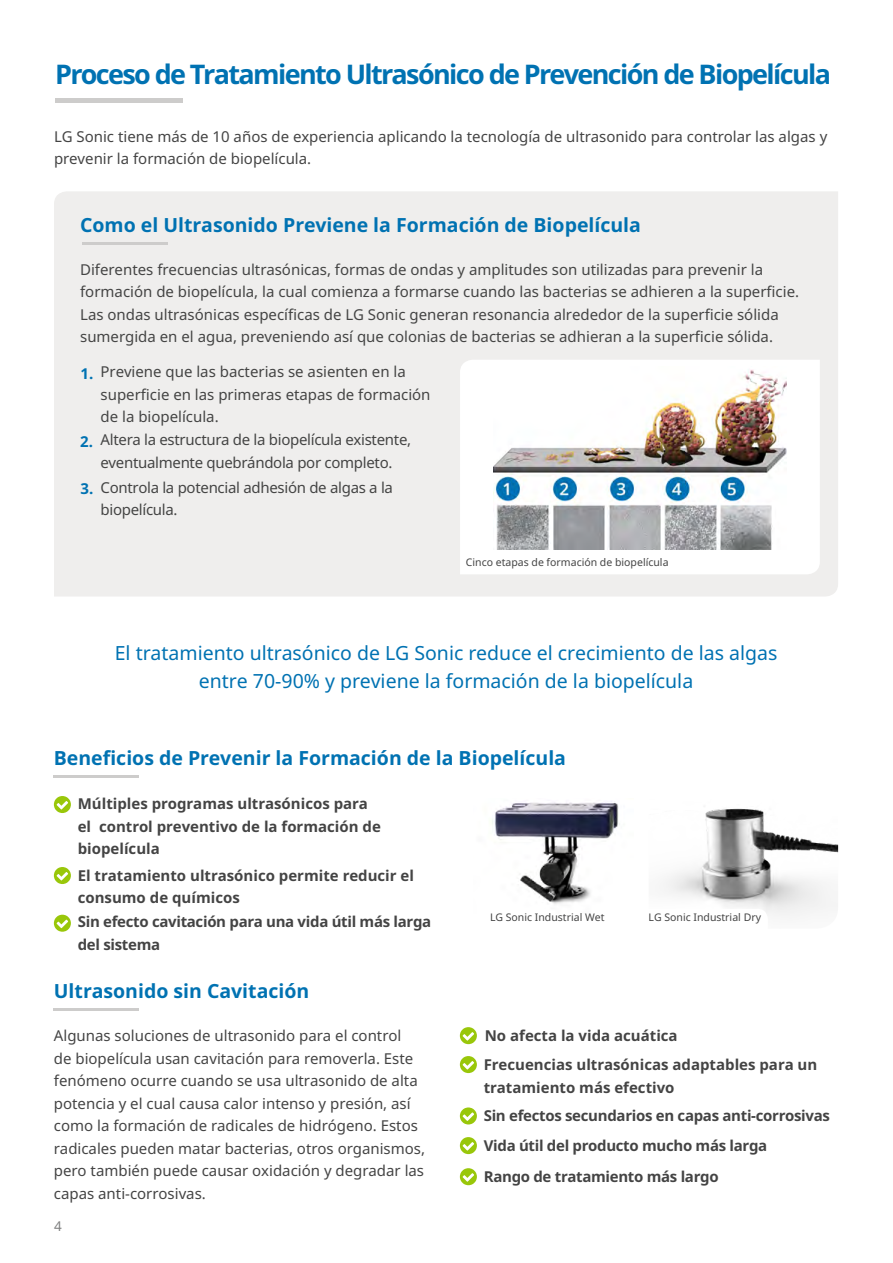
<style>
.page{position:relative;width:893px;height:1263px;background:#fff}
.page>*{position:absolute;margin:0;border:0;box-sizing:border-box;transform-origin:0 0}
.t1{font:700 27px "Noto Sans";letter-spacing:-.06em;color:#0072b2}
.t2{font:700 19.5px "Noto Sans";color:#0072b2}
.t3{font:19.5px/28.5px "Noto Sans";color:#0072b2;text-align:center}
.t4{font:15px/22.5px "Noto Sans";color:#444}
.t5{font:700 15px/23px "Noto Sans";color:#444}
.t6{font:700 15px/29.2px "Noto Sans";letter-spacing:-.02em;color:#444}
.t7{font:15px/22.5px "Noto Sans";letter-spacing:-.02em;color:#444}
.t8{font:700 15px "Noto Sans";color:#0072b2}
.t9{font:13.5px "Noto Sans";color:#7f8080}
.t10{font:10.5px "Noto Sans";color:#444}
</style>
<div class="page">
<hr style="left:55px;top:99px;width:128px;height:4px;background:#cdcccb">
<svg style="left:54px;top:796px;width:17px;height:17px"></svg>
<svg style="left:54px;top:867px;width:17px;height:17px"></svg>
<svg style="left:54px;top:915px;width:17px;height:17px"></svg>
<hr style="left:54px;top:775px;width:85px;height:3px;background:#cdcccb">
<div style="left:54px;top:191px;width:784px;height:405px;background:#efeeed"></div>
<svg style="left:460px;top:360px;width:360px;height:214px"></svg>
<img style="left:493px;top:366px;width:294px;height:184px">
<hr style="left:82px;top:242px;width:85px;height:3px;background:#cdcccb">
<hr style="left:54px;top:1008px;width:85px;height:3px;background:#cdcccb">
<svg style="left:460px;top:1027px;width:17px;height:17px"></svg>
<svg style="left:460px;top:1056px;width:17px;height:17px"></svg>
<svg style="left:460px;top:1107px;width:17px;height:17px"></svg>
<svg style="left:460px;top:1137px;width:17px;height:17px"></svg>
<svg style="left:460px;top:1168px;width:17px;height:17px"></svg>
<img style="left:663px;top:808px;width:175px;height:108px">
<img style="left:491px;top:801px;width:129px;height:103px">
<svg style="left:663px;top:909px;width:105px;height:7px"></svg>
<h1 class="t1" style="left:55px;top:55px;width:778px">Proceso de Tratamiento Ultrasónico de Prevención de Biopelícula</h1>
<p class="t4" style="left:54px;top:124px;width:775px">LG Sonic tiene más de 10 años de experiencia aplicando la tecnología de ultrasonido para controlar las algas y prevenir la formación de biopelícula.</p>
<h2 class="t2" style="left:80px;top:211px;width:562px">Como el Ultrasonido Previene la Formación de Biopelícula</h2>
<p class="t4" style="left:80px;top:258px;width:720px">Diferentes frecuencias ultrasónicas, formas de ondas y amplitudes son utilizadas para prevenir la formación de biopelícula, la cual comienza a formarse cuando las bacterias se adhieren a la superficie.<br>Las ondas ultrasónicas específicas de LG Sonic generan resonancia alrededor de la superficie sólida sumergida en el agua, preveniendo así que colonias de bacterias se adhieran a la superficie sólida.</p>
<p class="t4" style="left:101px;top:360px;width:331px">Previene que las bacterias se asienten en la superficie en las primeras etapas de formación de la biopelícula.<br>Altera la estructura de la biopelícula existente, eventualmente quebrándola por completo.</p>
<p class="t7" style="left:101px;top:476px;width:294px">Controla la potencial adhesión de algas a la biopelícula.</p>
<p class="t8" style="left:81px;top:363px;width:14px">1.</p>
<p class="t8" style="left:80px;top:431px;width:14px">2.</p>
<p class="t8" style="left:81px;top:478px;width:14px">3.</p>
<p class="t10" style="left:466px;top:555px;width:204px">Cinco etapas de formación de biopelícula</p>
<h2 class="t3" style="left:115px;top:638px;width:664px">El tratamiento ultrasónico de LG Sonic reduce el crecimiento de las algas entre 70-90% y previene la formación de la biopelícula</h2>
<h2 class="t2" style="left:54px;top:745px;width:514px">Beneficios de Prevenir la Formación de la Biopelícula</h2>
<p class="t5" style="left:78px;top:792px;width:305px;line-height:22.5px">Múltiples programas ultrasónicos para el control preventivo de la formación de biopelícula</p>
<p class="t5" style="left:78px;top:864px;width:355px">El tratamiento ultrasónico permite reducir el consumo de químicos<br>Sin efecto cavitación para una vida útil más larga del sistema</p>
<p class="t10" style="left:490px;top:910px;width:116px">LG Sonic Industrial Wet</p>
<p class="t10" style="left:649px;top:910px;width:114px">LG Sonic Industrial Dry</p>
<h2 class="t2" style="left:54px;top:977px;width:257px">Ultrasonido sin Cavitación</h2>
<p class="t4" style="left:54px;top:1024px;width:373px">Algunas soluciones de ultrasonido para el control<br>de biopelícula usan cavitación para removerla. Este fenómeno ocurre cuando se usa ultrasonido de alta potencia y el cual causa calor intenso y presión, así como la formación de radicales de hidrógeno. Estos radicales pueden matar bacterias, otros organismos, pero también puede causar oxidación y degradar las capas anti-corrosivas.</p>
<p class="t5" style="left:484px;top:1021px;width:335px;line-height:29px">No afecta la vida acuática<br>Frecuencias ultrasónicas adaptables para un</p>
<p class="t6" style="left:484px;top:1072px;width:348px">tratamiento más efectivo<br>Sin efectos secundarios en capas anti-corrosivas<br>Vida útil del producto mucho más larga</p>
<p class="t6" style="left:484px;top:1162px;width:236px">Rango de tratamiento más largo</p>
<p class="t9" style="left:54px;top:1217px;width:9px">4</p>
</div>
